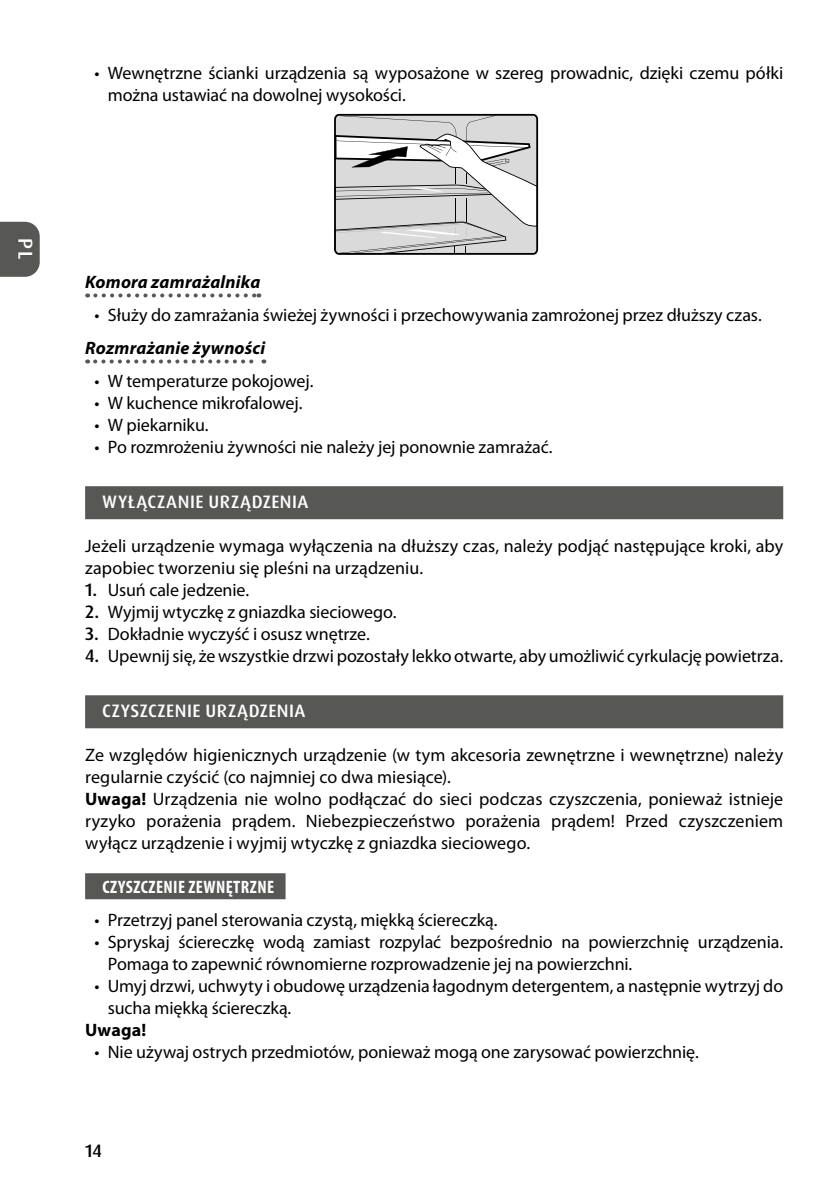
<style>
.page{position:relative;width:840px;height:1191px;background:#fff}
.page>*{position:absolute;margin:0;border:0;box-sizing:border-box;transform-origin:0 0}
.t1{font:500 20px "Dax Pro";color:#fff}
.t2{font:18px/22px "Myriad Pro";color:#000}
.t3{font:500 18px "Dax Pro";letter-spacing:.03em;color:#fff}
.t4{font:italic 700 18px "Myriad Pro";letter-spacing:.01em;color:#000}
.t5{font:700 condensed 18px "Myriad Pro";letter-spacing:.025em;color:#fff}
.t6{font:700 18px "Myriad Pro";letter-spacing:.01em;color:#000}
.t7{font:500 18px "Dax Pro";color:#000}
.s1{font-family:"Dax Pro";font-weight:500}
.s2{font-weight:700}
</style>
<div class="page">
<svg style="left:0;top:222px;width:40px;height:55px;background:#5f5f5e"></svg>
<svg style="left:95px;top:293px;width:164px;height:4px"></svg>
<svg style="left:95px;top:359px;width:169px;height:4px"></svg>
<div style="left:85px;top:486px;width:697px;height:33px;background:#575756"></div>
<div style="left:85px;top:695px;width:697px;height:33px;background:#575756"></div>
<div style="left:85px;top:873px;width:200px;height:26px;background:#575756"></div>
<svg style="left:334px;top:114px;width:203px;height:141px"></svg>
<p class="t2" style="left:108px;top:62px;width:676px;text-indent:-13px">• Wewnętrzne ścianki urządzenia są wyposażone w szereg prowadnic, dzięki czemu półki można ustawiać na dowolnej wysokości.</p>
<p class="t1" style="left:38px;top:238px;width:23px;rotate:90deg">PL</p>
<p class="t4" style="left:85px;top:272px;width:177px">Komora zamrażalnika</p>
<p class="t2" style="left:94px;top:304px;width:668px">• Służy do zamrażania świeżej żywności i przechowywania zamrożonej przez dłuższy czas.</p>
<p class="t4" style="left:85px;top:338px;width:182px">Rozmrażanie żywności</p>
<p class="t2" style="left:94px;top:370px;width:220px">• W temperaturze pokojowej.</p>
<p class="t2" style="left:94px;top:392px;width:209px">• W kuchence mikrofalowej.</p>
<p class="t2" style="left:94px;top:414px;width:116px">• W piekarniku.</p>
<p class="t2" style="left:94px;top:436px;width:459px">• Po rozmrożeniu żywności nie należy jej ponownie zamrażać.</p>
<p class="t3" style="left:102px;top:490px;width:208px">WYŁĄCZANIE URZĄDZENIA</p>
<p class="t2" style="left:85px;top:535px;width:699px">Jeżeli urządzenie wymaga wyłączenia na dłuższy czas, należy podjąć następujące kroki, aby zapobiec tworzeniu się pleśni na urządzeniu.</p>
<p class="t2" style="left:85px;top:579px;width:165px"><span class="s1">1.</span> Usuń cale jedzenie.</p>
<p class="t2" style="left:85px;top:601px;width:313px"><span class="s1">2.</span> Wyjmij wtyczkę z gniazdka sieciowego.</p>
<p class="t2" style="left:85px;top:623px;width:286px"><span class="s1">3.</span> Dokładnie wyczyść i osusz wnętrze.</p>
<p class="t2" style="left:85px;top:645px;width:699px"><span class="s1">4.</span> Upewnij się, że wszystkie drzwi pozostały lekko otwarte, aby umożliwić cyrkulację powietrza.</p>
<p class="t3" style="left:102px;top:699px;width:205px">CZYSZCZENIE URZĄDZENIA</p>
<p class="t2" style="left:85px;top:744px;width:699px">Ze względów higienicznych urządzenie (w tym akcesoria zewnętrzne i wewnętrzne) należy regularnie czyścić (co najmniej co dwa miesiące).<br><span class="s2">Uwaga!</span> Urządzenia nie wolno podłączać do sieci podczas czyszczenia, ponieważ istnieje ryzyko porażenia prądem. Niebezpieczeństwo porażenia prądem! Przed czyszczeniem wyłącz urządzenie i wyjmij wtyczkę z gniazdka sieciowego.</p>
<p class="t5" style="left:102px;top:877px;width:173px">CZYSZCZENIE ZEWNĘTRZNE</p>
<p class="t2" style="left:94px;top:909px;width:404px">• Przetrzyj panel sterowania czystą, miękką ściereczką.</p>
<p class="t2" style="left:108px;top:931px;width:676px;text-indent:-13px">• Spryskaj ściereczkę wodą zamiast rozpylać bezpośrednio na powierzchnię urządzenia.<br>Pomaga to zapewnić równomierne rozprowadzenie jej na powierzchni.</p>
<p class="t2" style="left:108px;top:975px;width:676px;text-indent:-13px">• Umyj drzwi, uchwyty i obudowę urządzenia łagodnym detergentem, a następnie wytrzyj do sucha miękką ściereczką.</p>
<p class="t6" style="left:85px;top:1019px;width:63px">Uwaga!</p>
<p class="t2" style="left:94px;top:1041px;width:605px">• Nie używaj ostrych przedmiotów, ponieważ mogą one zarysować powierzchnię.</p>
<p class="t7" style="left:85px;top:1139px;width:18px">14</p>
</div>
